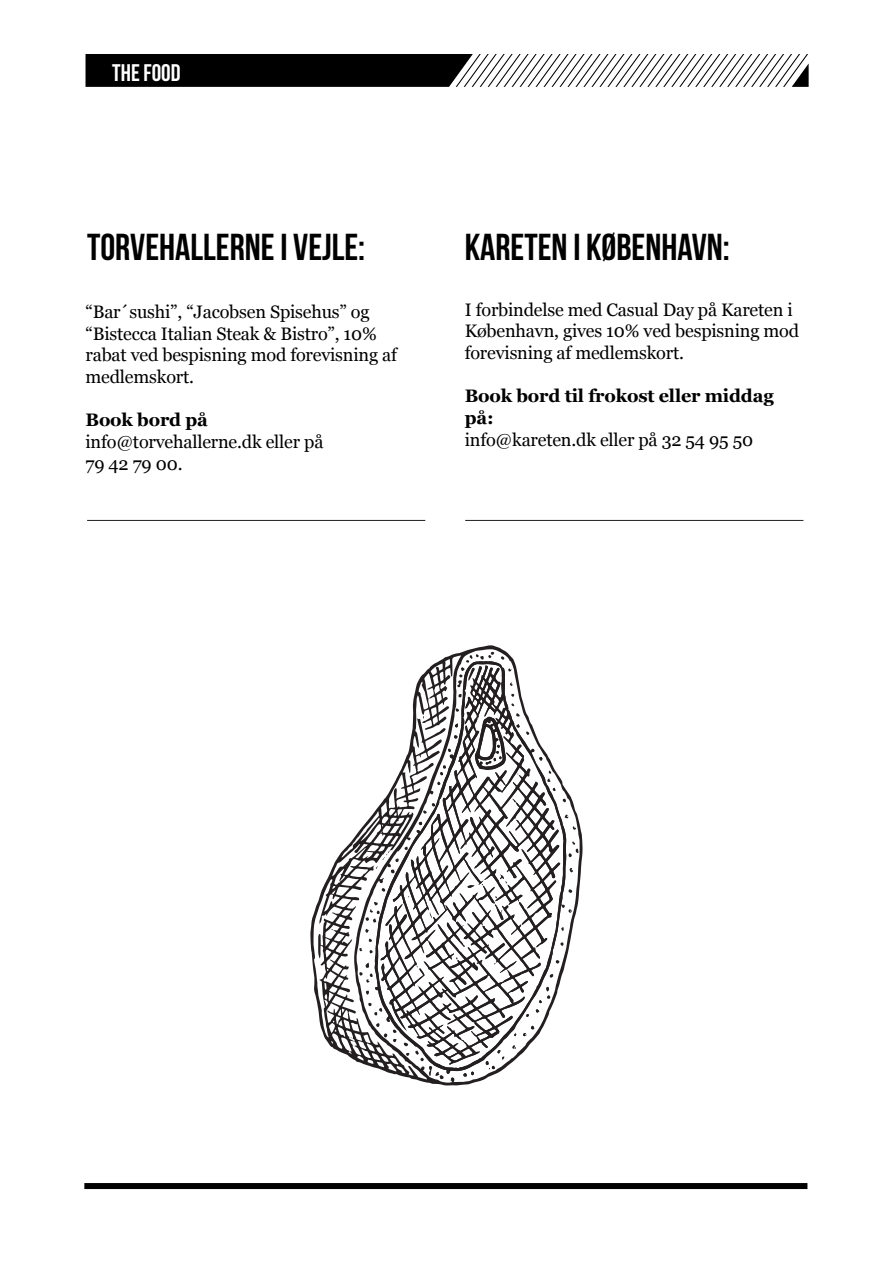
<style>
.page{position:relative;width:893px;height:1263px;background:#fff}
.page>*{position:absolute;margin:0;border:0;box-sizing:border-box;transform-origin:0 0}
.t1{font:700 37.5px "Bebas Neue";color:#000001}
.t2{font:700 24px "Bebas Neue";color:#fff}
.t3{font:18px/21.8px "Georgia";letter-spacing:-.01em;color:#000001}
.t4{font:700 18px/21.8px "Georgia";letter-spacing:-.01em;color:#000001}
</style>
<div class="page">
<svg style="left:86px;top:54px;width:723px;height:33px"></svg>
<div style="left:84px;top:1183px;width:723px;height:6px;background:#000001"></div>
<hr style="left:87px;top:520px;width:338px;height:1px;background:#231f20">
<hr style="left:465px;top:520px;width:338px;height:1px;background:#231f20">
<svg style="left:310px;top:645px;width:273px;height:440px"></svg>
<svg style="left:568px;top:889px;width:4px;height:4px"></svg>
<svg style="left:366px;top:990px;width:3px;height:5px"></svg>
<svg style="left:569px;top:868px;width:4px;height:4px"></svg>
<svg style="left:365px;top:929px;width:7px;height:13px"></svg>
<svg style="left:501px;top:656px;width:3px;height:4px"></svg>
<svg style="left:368px;top:1002px;width:6px;height:14px"></svg>
<svg style="left:369px;top:950px;width:4px;height:3px"></svg>
<svg style="left:566px;top:905px;width:6px;height:8px"></svg>
<svg style="left:359px;top:962px;width:14px;height:21px"></svg>
<svg style="left:572px;top:826px;width:4px;height:4px"></svg>
<svg style="left:365px;top:902px;width:9px;height:21px"></svg>
<svg style="left:568px;top:841px;width:10px;height:16px"></svg>
<svg style="left:457px;top:652px;width:37px;height:9px"></svg>
<svg style="left:415px;top:1074px;width:29px;height:5px"></svg>
<svg style="left:463px;top:1074px;width:11px;height:3px"></svg>
<svg style="left:374px;top:661px;width:192px;height:413px"></svg>
<p class="t2" style="left:112px;top:59px;width:70px">THE FOOD</p>
<p class="t1" style="left:87px;top:226px;width:280px">TORVEHALLERNE I VEJLE:</p>
<p class="t3" style="left:86px;top:300px;width:313px">“Bar´sushi”, “Jacobsen Spisehus” og “Bistecca Italian Steak &amp; Bistro”, 10% rabat ved bespisning mod forevisning af medlemskort.</p>
<p class="t4" style="left:86px;top:408px;width:124px">Book bord på</p>
<p class="t3" style="left:86px;top:430px;width:239px">info@torvehallerne.dk eller på</p>
<p class="t3" style="left:86px;top:452px;width:99px">79 42 79 00.</p>
<p class="t1" style="left:465px;top:226px;width:267px">KARETEN I KØBENHAVN:</p>
<p class="t3" style="left:465px;top:298px;width:336px">I forbindelse med Casual Day på Kareten i<br>København, gives 10% ved bespisning mod forevisning af medlemskort.</p>
<p class="t4" style="left:465px;top:384px;width:311px">Book bord til frokost eller middag på:</p>
<p class="t3" style="left:465px;top:428px;width:290px">info@kareten.dk eller på 32 54 95 50</p>
</div>
